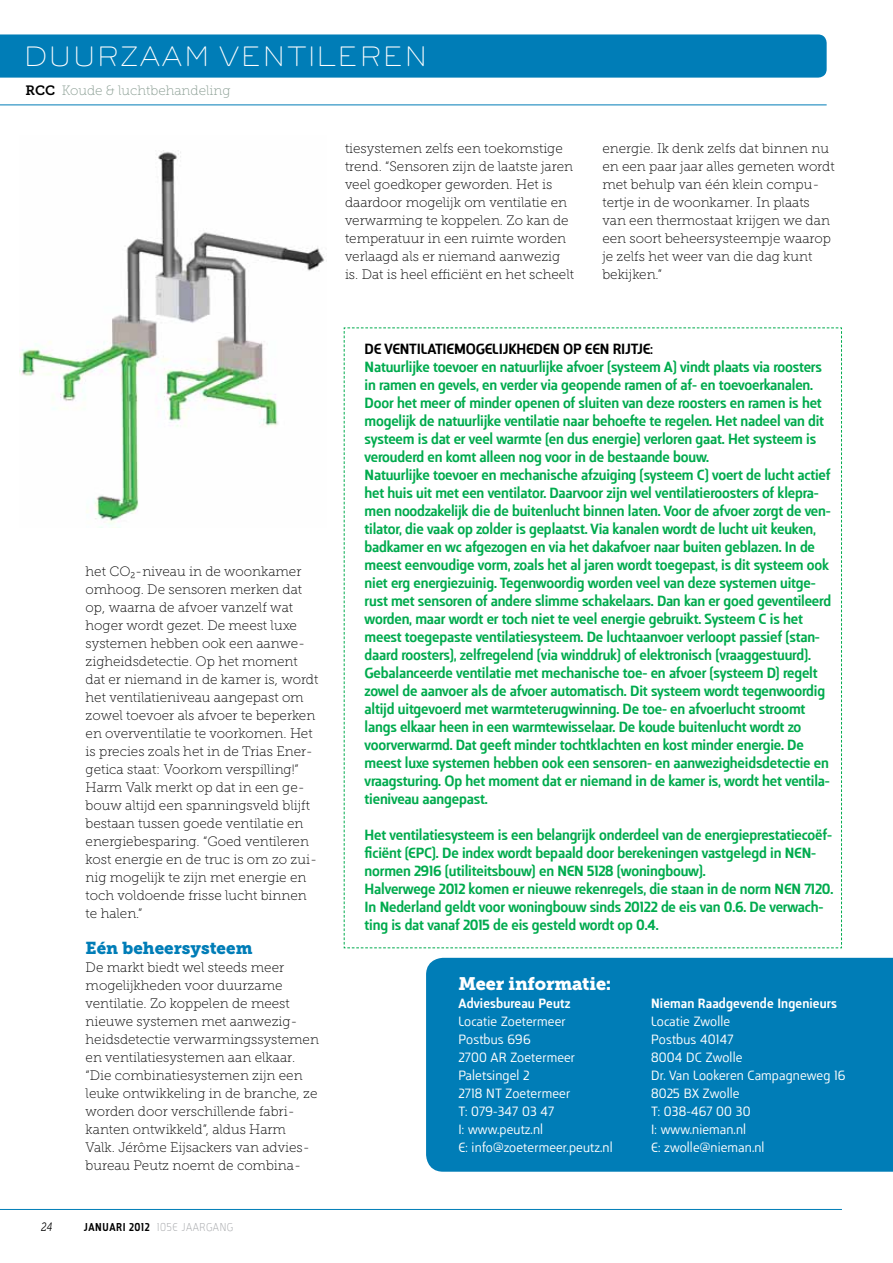
<style>
.page{position:relative;width:893px;height:1263px;background:#fff}
.page>*{position:absolute;margin:0;border:0;box-sizing:border-box;transform-origin:0 0}
.t1{font:28.5px "Burin Sans Std";letter-spacing:.09em;color:#fff}
.t2{font:18px "Museo Slab 900";letter-spacing:-.01em;color:#fff}
.t3{font:17.1px "Museo Slab 900";color:#007db7}
.t4{font:600 16.5px/18px "Casiopea";letter-spacing:-.01em;color:#00ab4e}
.t5{font:600 16.5px "Casiopea";letter-spacing:-.01em;color:#000}
.t6{font:300 15px/18px "Casiopea";letter-spacing:.01em;color:#fff}
.t7{font:600 15px "Casiopea";letter-spacing:.01em;color:#fff}
.t8{font:13.65px/18px "Museo Slab 100";color:#000}
.t9{font:13.5px "Museo Slab 100";color:#879b90}
.t10{font:100 12.75px "Casiopea";letter-spacing:.05em;color:#a7a9ac;scale:.9 1}
.t11{font:italic 12.15px "Museo Slab 300";color:#000;scale:.79 1}
.s1{font-family:"Museo Slab 700";color:#000}
.s2{font-weight:600;color:#000}
</style>
<div class="page">
<svg style="left:343px;top:327px;width:499px;height:622px"></svg>
<img style="left:19px;top:150px;width:306px;height:375px">
<div style="left:0;top:34px;width:827px;height:44px;background:#007db7"></div>
<hr style="left:0;top:105px;width:827px;height:1px;background:#007db7">
<hr style="left:0;top:1209px;width:842px;height:1px;background:#007db7">
<div style="left:426px;top:958px;width:467px;height:214px;background:#007db7"></div>
<h1 class="t1" style="left:24px;top:40px;width:404px">DUURZAAM VENTILEREN</h1>
<p class="t9" style="left:26px;top:83px;width:206px"><span class="s1">RCC</span> Koude &amp; luchtbehandeling</p>
<p class="t8" style="left:86px;top:562px;width:234px">het CO₂-niveau in de woonkamer omhoog. De sensoren merken dat op, waarna de afvoer vanzelf wat hoger wordt gezet. De meest luxe systemen hebben ook een aanwe&shy;zigheidsdetectie. Op het moment dat er niemand in de kamer is, wordt het ventilatieniveau aangepast om zowel toevoer als afvoer te beperken en overventilatie te voorkomen. Het is precies zoals het in de Trias Ener&shy;getica staat: Voorkom verspilling!” Harm Valk merkt op dat in een ge&shy;bouw altijd een spanningsveld blijft bestaan tussen goede ventilatie en energiebesparing. “Goed ventileren kost energie en de truc is om zo zui&shy;nig mogelijk te zijn met energie en toch voldoende frisse lucht binnen te halen.”</p>
<p class="t3" style="left:86px;top:938px;width:168px">Eén beheersysteem</p>
<p class="t8" style="left:86px;top:958px;width:235px">De markt biedt wel steeds meer mogelijkheden voor duurzame ventilatie. Zo koppelen de meest nieuwe systemen met aanwezig&shy;heidsdetectie verwarmingssystemen en ventilatiesystemen aan elkaar. “Die combinatiesystemen zijn een leuke ontwikkeling in de branche, ze worden door verschillende fabri&shy;kanten ontwikkeld”, aldus Harm<br>Valk. Jérôme Eijsackers van advies&shy;bureau Peutz noemt de combina-</p>
<p class="t11" style="left:41px;top:1220px;width:16px">24</p>
<p class="t10" style="left:84px;top:1220px;width:167px"><span class="s2">JANUARI 2012</span> 105e Jaargang</p>
<p class="t8" style="left:345px;top:139px;width:231px">tiesystemen zelfs een toekomstige trend. “Sensoren zijn de laatste jaren veel goedkoper geworden. Het is daardoor mogelijk om ventilatie en verwarming te koppelen. Zo kan de temperatuur in een ruimte worden verlaagd als er niemand aanwezig is. Dat is heel efficiënt en het scheelt</p>
<p class="t8" style="left:602px;top:139px;width:234px">energie. Ik denk zelfs dat binnen nu en een paar jaar alles gemeten wordt met behulp van één klein compu&shy;tertje in de woonkamer. In plaats van een thermostaat krijgen we dan een soort beheersysteempje waarop je zelfs het weer van die dag kunt bekijken.”</p>
<p class="t5" style="left:365px;top:340px;width:290px">De ventilatiemogelij kheden op een rijtje:</p>
<p class="t4" style="left:365px;top:358px;width:468px">Natuurlijke toevoer en natuurlijke afvoer (systeem A) vindt plaats via roosters in ramen en gevels, en verder via geopende ramen of af- en toevoerkanalen.<br>Door het meer of minder openen of sluiten van deze roosters en ramen is het mogelijk de natuurlijke ventilatie naar behoefte te regelen. Het nadeel van dit systeem is dat er veel warmte (en dus energie) verloren gaat. Het systeem is verouderd en komt alleen nog voor in de bestaande bouw.<br>Natuurlijke toevoer en mechanische afzuiging (systeem C) voert de lucht actief het huis uit met een ventilator. Daarvoor zijn wel ventilatieroosters of klepra&shy;men noodzakelijk die de buitenlucht binnen laten. Voor de afvoer zorgt de ven&shy;tilator, die vaak op zolder is geplaatst. Via kanalen wordt de lucht uit keuken, badkamer en wc afgezogen en via het dakafvoer naar buiten geblazen. In de meest eenvoudige vorm, zoals het al jaren wordt toegepast, is dit systeem ook niet erg energiezuinig. Tegenwoordig worden veel van deze systemen uitge&shy;rust met sensoren of andere slimme schakelaars. Dan kan er goed geventileerd worden, maar wordt er toch niet te veel energie gebruikt. Systeem C is het meest toegepaste ventilatiesysteem. De luchtaanvoer verloopt passief (stan&shy;daard roosters), zelfregelend (via winddruk) of elektronisch (vraaggestuurd).<br>Gebalanceerde ventilatie met mechanische toe- en afvoer (systeem D) regelt zowel de aanvoer als de afvoer automatisch. Dit systeem wordt tegenwoordig altijd uitgevoerd met warmteterugwinning. De toe- en afvoerlucht stroomt langs elkaar heen in een warmtewisselaar. De koude buitenlucht wordt zo voorverwarmd. Dat geeft minder tochtklachten en kost minder energie. De meest luxe systemen hebben ook een sensoren- en aanwezigheidsdetectie en vraagsturing. Op het moment dat er niemand in de kamer is, wordt het ventila&shy;tieniveau aangepast.</p>
<p class="t4" style="left:365px;top:826px;width:470px">Het ventilatiesysteem is een belangrijk onderdeel van de energieprestatiecoëf&shy;ficiënt (EPC). De index wordt bepaald door berekeningen vastgelegd in NEN&shy;normen 2916 (utiliteitsbouw) en NEN 5128 (woningbouw).<br>Halverwege 2012 komen er nieuwe rekenregels, die staan in de norm NEN 7120.<br>In Nederland geldt voor woningbouw sinds 20122 de eis van 0.6. De verwach&shy;ting is dat vanaf 2015 de eis gesteld wordt op 0.4.</p>
<p class="t2" style="left:458px;top:973px;width:154px">Meer informatie:</p>
<p class="t7" style="left:458px;top:995px;width:113px">Adviesbureau Peutz</p>
<p class="t6" style="left:458px;top:1013px;width:156px">Locatie Zoetermeer<br>Postbus 696<br>2700 AR Zoetermeer<br>Paletsingel 2<br>2718 NT Zoetermeer<br>T: 079-347 03 47<br>I: www.peutz.nl<br>E: info@zoetermeer.peutz.nl</p>
<p class="t7" style="left:651px;top:995px;width:187px">Nieman Raadgevende Ingenieurs</p>
<p class="t6" style="left:651px;top:1013px;width:196px">Locatie Zwolle<br>Postbus 40147<br>8004 DC Zwolle<br>Dr. Van Lookeren Campagneweg 16<br>8025 BX Zwolle<br>T: 038-467 00 30<br>I: www.nieman.nl<br>E: zwolle@nieman.nl</p>
</div>
